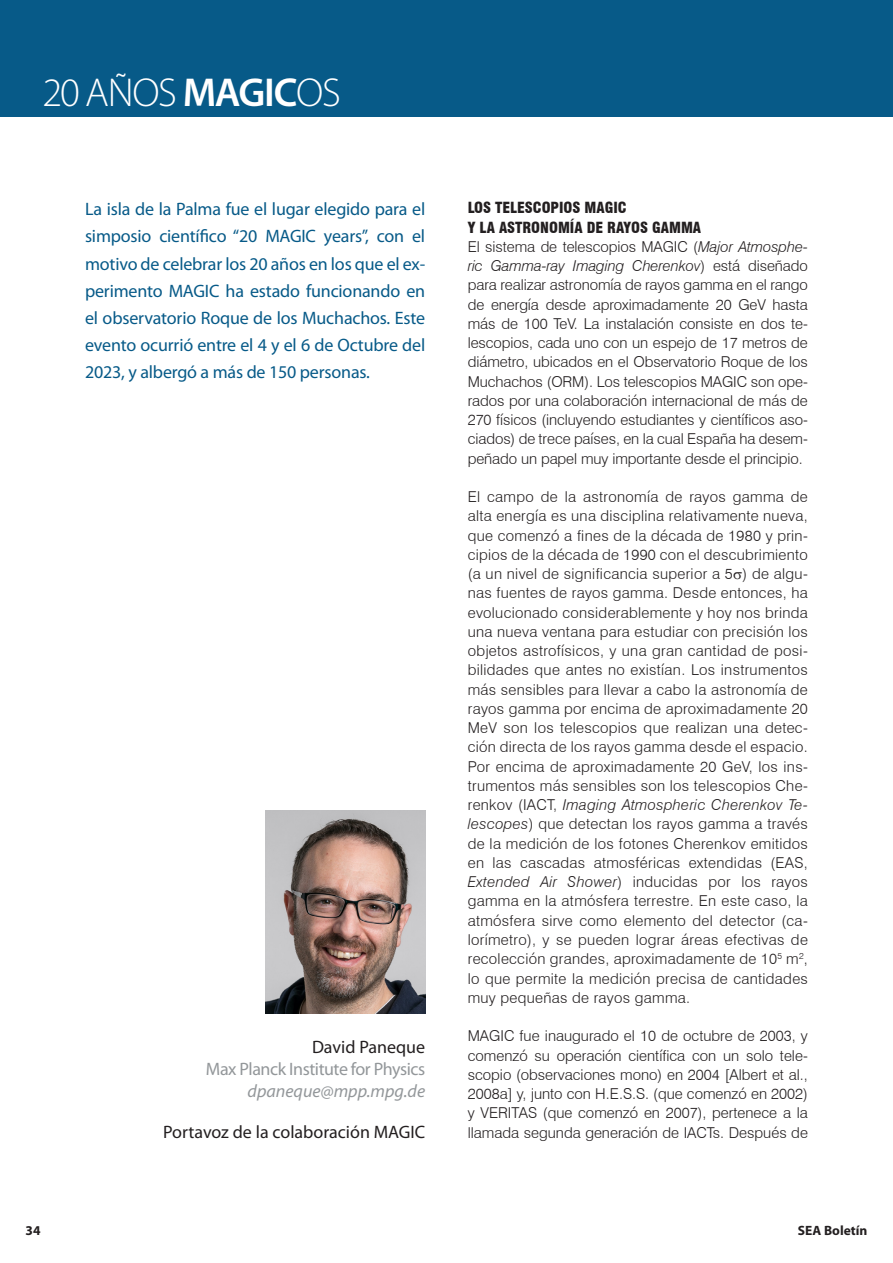
<style>
.page{position:relative;width:893px;height:1263px;background:#fff}
.page>*{position:absolute;margin:0;border:0;box-sizing:border-box;transform-origin:0 0}
.t1{font:300 40.5px "Myriad Pro";letter-spacing:-.03em;color:#fff}
.Body_1{font:18px/27px "Myriad Pro";letter-spacing:-.01em;color:#075a88;text-align:justify}
.Body_1-2{font:18px "Myriad Pro";color:#231f20}
.gray_body_text{font:18px "Myriad Pro";letter-spacing:-.025em;color:#93979a}
.gray_body_text-2{font:italic 18px "Myriad Pro";color:#93979a}
.Body_1-3{font:300 15px/19.2px "Swiss 721 BT";color:#231f20;text-align:justify}
.Body_1-4{font:900 condensed 15px "Swiss 721 BT";color:#231f20}
.t2{font:700 13.5px "Myriad Pro";color:#231f20}
.s1{font-weight:600}
.s2{font-style:italic}
</style>
<div class="page">
<div style="left:0;top:0;width:893px;height:117px;background:#075a88"></div>
<img style="left:266px;top:810px;width:159px;height:203px">
<p class="t1" style="left:43px;top:68px;width:300px">20 AÑOS <span class="s1">MAGIC</span>OS</p>
<p class="Body_1" style="left:85px;top:196px;width:342px">La isla de la Palma fue el lugar elegido para el simposio científico “20 MAGIC years”, con el motivo de celebrar los 20 años en los que el ex&shy;perimento MAGIC ha estado funcionando en el observatorio Roque de los Muchachos. Este evento ocurrió entre el 4 y el 6 de Octubre del 2023, y albergó a más de 150 personas.</p>
<p class="Body_1-2" style="left:312px;top:1036px;width:115px">David Paneque</p>
<p class="gray_body_text" style="left:206px;top:1058px;width:221px">Max Planck Institute for Physics</p>
<p class="gray_body_text-2" style="left:248px;top:1079px;width:179px">dpaneque@mpp.mpg.de</p>
<p class="Body_1-2" style="left:163px;top:1120px;width:264px">Portavoz de la colaboración MAGIC</p>
<p class="Body_1-4" style="left:468px;top:199px;width:160px">LOS TELESCOPIOS MAGIC</p>
<p class="Body_1-4" style="left:468px;top:218px;width:235px">Y LA ASTRONOMÍA DE RAYOS GAMMA</p>
<p class="Body_1-3" style="left:468px;top:237px;width:342px">El sistema de telescopios MAGIC (<span class="s2">Major Atmosphe&shy;ric Gamma-ray Imaging Cherenkov</span>) está diseñado para realizar astronomía de rayos gamma en el rango de energía desde aproximadamente 20 GeV hasta más de 100 TeV. La instalación consiste en dos te&shy;lescopios, cada uno con un espejo de 17 metros de diámetro, ubicados en el Observatorio Roque de los Muchachos (ORM). Los telescopios MAGIC son ope&shy;rados por una colaboración internacional de más de 270 físicos (incluyendo estudiantes y científicos aso&shy;ciados) de trece países, en la cual España ha desem&shy;peñado un papel muy importante desde el principio.</p>
<p class="Body_1-3" style="left:468px;top:487px;width:342px">El campo de la astronomía de rayos gamma de alta energía es una disciplina relativamente nueva, que comenzó a fines de la década de 1980 y prin&shy;cipios de la década de 1990 con el descubrimiento (a un nivel de significancia superior a 5 ) de algu&shy;nas fuentes de rayos gamma. Desde entonces, ha evolucionado considerablemente y hoy nos brinda una nueva ventana para estudiar con precisión los objetos astrofísicos, y una gran cantidad de posi&shy;bilidades que antes no existían. Los instrumentos más sensibles para llevar a cabo la astronomía de rayos gamma por encima de aproximadamente 20<br>MeV son los telescopios que realizan una detec&shy;ción directa de los rayos gamma desde el espacio.<br>Por encima de aproximadamente 20 GeV, los ins&shy;trumentos más sensibles son los telescopios Che&shy;renkov (IACT, <span class="s2">Imaging Atmospheric Cherenkov Te&shy;lescopes</span>) que detectan los rayos gamma a través de la medición de los fotones Cherenkov emitidos en las cascadas atmosféricas extendidas (EAS, <span class="s2">Extended Air Shower</span>) inducidas por los rayos gamma en la atmósfera terrestre. En este caso, la atmósfera sirve como elemento del detector (ca&shy;lorímetro), y se pueden lograr áreas efectivas de recolección grandes, aproximadamente de 10<sup>5</sup> m<sup>2</sup>, lo que permite la medición precisa de cantidades muy pequeñas de rayos gamma.</p>
<p class="Body_1-3" style="left:468px;top:1026px;width:342px">MAGIC fue inaugurado el 10 de octubre de 2003, y comenzó su operación científica con un solo tele&shy;scopio (observaciones mono) en 2004 [Albert et al., 2008a] y, junto con H.E.S.S. (que comenzó en 2002) y VERITAS (que comenzó en 2007), pertenece a la llamada segunda generación de IACTs. Después de</p>
<p class="t2" style="left:26px;top:1221px;width:16px">34</p>
<p class="t2" style="left:798px;top:1221px;width:71px">SEA Boletín</p>
</div>
